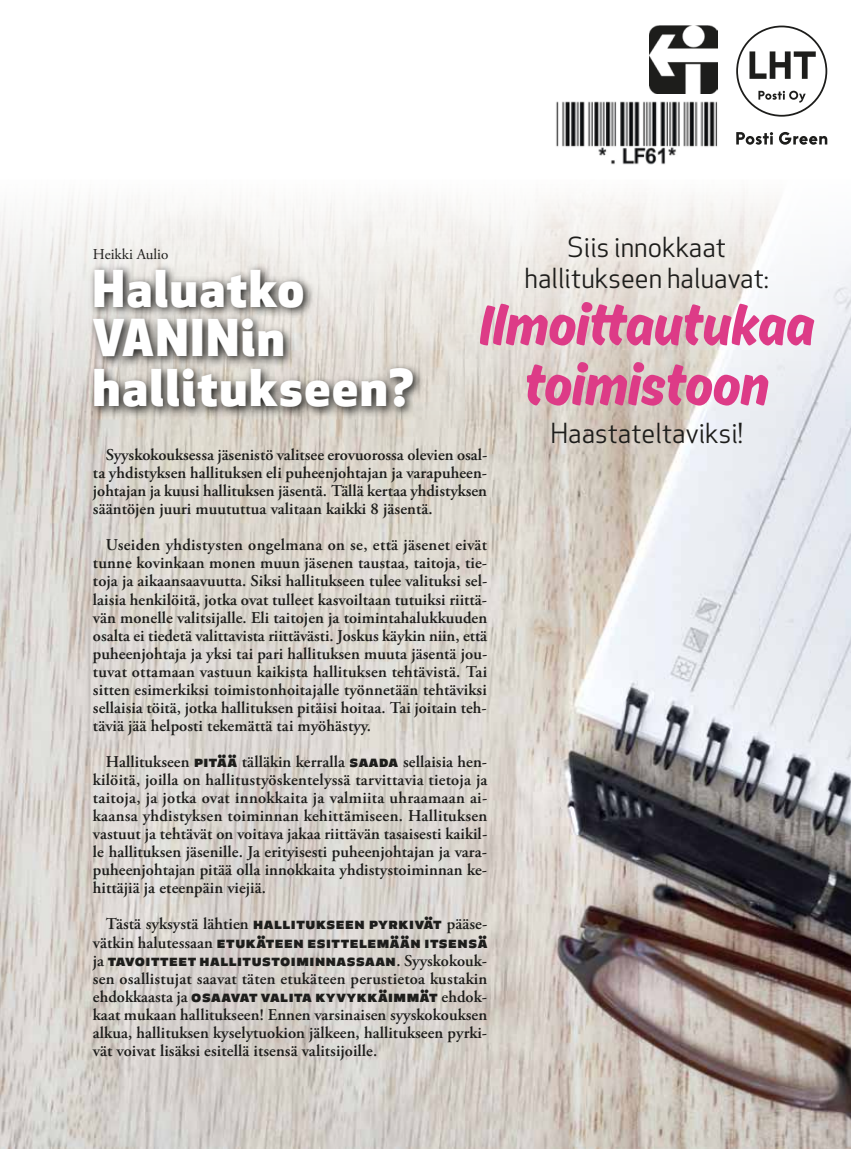
<style>
.page{position:relative;width:851px;height:1149px;background:#fff}
.page>*{position:absolute;margin:0;border:0;box-sizing:border-box;transform-origin:0 0}
.t1{font:60px/60px "Ahkio";letter-spacing:.005em;color:#dd3b87;text-align:center}
.t2{font:800 49.5px/49.5px "Apex New";letter-spacing:.04em;color:#fff}
.t3{font:27px/31.5px "Apex New";letter-spacing:.005em;color:#1d1d1b;text-align:center}
.t4{font:600 16.5px/18px "Adobe Garamond Pro";letter-spacing:.005em;color:#1d1d1b;text-align:justify}
.t5{font:800 16.5px/18px "Apex New";letter-spacing:.03em;color:#1d1d1b}
.t6{font:15px "Adobe Garamond Pro";color:#1d1d1b}
.s1{font-family:"Apex New";font-weight:800}
.s2{font-family:"Adobe Garamond Pro";font-weight:600}
</style>
<div class="page">
<img style="left:0;top:192px;width:850px;height:956px">
<img style="left:556px;top:101px;width:162px;height:64px">
<img style="left:649px;top:26px;width:68px;height:68px">
<svg style="left:736px;top:132px;width:91px;height:13px"></svg>
<svg style="left:736px;top:26px;width:91px;height:91px"></svg>
<svg style="left:88px;top:263px;width:336px;height:155px"></svg>
<p class="t6" style="left:93px;top:245px;width:77px">Heikki Aulio</p>
<h2 class="t2" style="left:93px;top:262px;width:322px">Haluatko<br>VANINin hallitukseen?</h2>
<h3 class="t3" style="left:524px;top:231px;width:246px">Siis innokkaat hallitukseen haluavat:</h3>
<h1 class="t1" style="left:479px;top:294px;width:336px">Ilmoittautukaa toimistoon</h1>
<h3 class="t3" style="left:550px;top:417px;width:194px">Haastateltaviksi!</h3>
<p class="t4" style="left:93px;top:446px;width:396px;text-indent:13px">Syyskokouksessa jäsenistö valitsee erovuorossa olevien osal&shy;ta yhdistyksen hallituksen eli puheenjohtajan ja varapuheen&shy;johtajan ja kuusi hallituksen jäsentä. Tällä kertaa yhdistyksen sääntöjen juuri muututtua valitaan kaikki 8 jäsentä.</p>
<p class="t4" style="left:93px;top:536px;width:396px;text-indent:13px">Useiden yhdistysten ongelmana on se, että jäsenet eivät tunne kovinkaan monen muun jäsenen taustaa, taitoja, tie&shy;toja ja aikaansaavuutta. Siksi hallitukseen tulee valituksi sel&shy;laisia henkilöitä, jotka ovat tulleet kasvoiltaan tutuiksi riittä&shy;vän monelle valitsijalle. Eli taitojen ja toimintahalukkuuden osalta ei tiedetä valittavista riittävästi. Joskus käykin niin, että puheenjohtaja ja yksi tai pari hallituksen muuta jäsentä jou&shy;tuvat ottamaan vastuun kaikista hallituksen tehtävistä. Tai sitten esimerkiksi toimistonhoitajalle työnnetään tehtäviksi sellaisia töitä, jotka hallituksen pitäisi hoitaa. Tai joitain teh&shy;täviä jää helposti tekemättä tai myöhästyy.</p>
<p class="t4" style="left:93px;top:752px;width:396px;text-indent:13px">Hallitukseen <span class="s1">pitää</span> tälläkin kerralla <span class="s1">saada</span> sellaisia hen&shy;kilöitä, joilla on hallitustyöskentelyssä tarvittavia tietoja ja taitoja, ja jotka ovat innokkaita ja valmiita uhraamaan ai&shy;kaansa yhdistyksen toiminnan kehittämiseen. Hallituksen vastuut ja tehtävät on voitava jakaa riittävän tasaisesti kaikil&shy;le hallituksen jäsenille. Ja erityisesti puheenjohtajan ja vara&shy;puheenjohtajan pitää olla innokkaita yhdistystoiminnan ke&shy;hittäjiä ja eteenpäin viejiä.</p>
<p class="t4" style="left:106px;top:915px;width:383px">Tästä syksystä lähtien <span class="s1">hallitukseen pyrkivät</span> pääse-</p>
<p class="t5" style="left:93px;top:931px;width:396px"><span class="s2">vätkin halutessaan</span> etukäteen esittelemään itsensä <span class="s2">ja</span> tavoitteet hallitustoiminnassaan<span class="s2">. Syyskokouk-</span></p>
<p class="t4" style="left:93px;top:969px;width:396px">sen osallistujat saavat täten etukäteen perustietoa kustakin</p>
<p class="t5" style="left:93px;top:985px;width:395px"><span class="s2">ehdokkaasta ja</span> osaavat valita kyvykkäimmät <span class="s2">ehdok-</span></p>
<p class="t4" style="left:93px;top:1005px;width:396px">kaat mukaan hallitukseen! Ennen varsinaisen syyskokouksen alkua, hallituksen kyselytuokion jälkeen, hallitukseen pyrki&shy;vät voivat lisäksi esitellä itsensä valitsijoille.</p>
</div>
